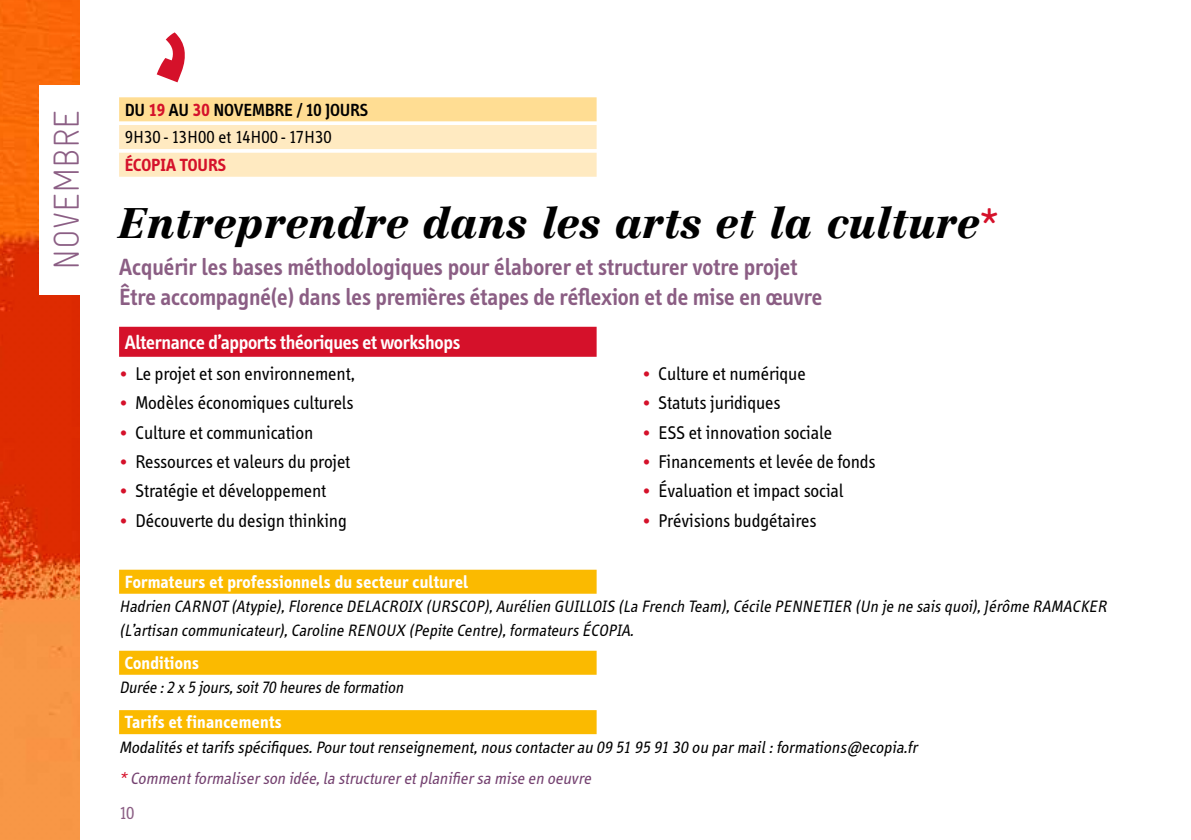
<style>
.page{position:relative;width:1191px;height:840px;background:#fff}
.page>*{position:absolute;margin:0;border:0;box-sizing:border-box;transform-origin:0 0}
.t1{font:42px "Centennial Black Italic Os F";letter-spacing:.01em;color:#000}
.t2{font:300 condensed 36px "Gravur";color:#8b5e84}
.t3{font:600 24px/30px "Info";color:#8b5e84}
.t4{font:600 20px "Info";letter-spacing:-.01em;color:#fff}
.t5{font:19px "Info";color:#000}
.t6{font:700 18px "Info";letter-spacing:.02em;color:#fff}
.t7{font:18px/27.6px "Info";letter-spacing:.01em;color:#000}
.t8{font:700 18px "Info";letter-spacing:.005em;color:#d5112a}
.t9{font:18px "Info";color:#8b5e84}
.t10{font:italic 17px/31.4px "Info";letter-spacing:-.01em;color:#000}
.s1{font-weight:600}
.s2{font-weight:700;color:#d5112a}
.s3{font-family:"Info";color:#d5112a}
.s4{color:#d5112a}
.s5{color:#744170}
</style>
<div class="page">
<svg style="left:157px;top:32px;width:28px;height:50px"></svg>
<img style="left:0;top:0;width:79px;height:839px">
<div style="left:39px;top:85px;width:62px;height:210px;background:#fff"></div>
<div style="left:119px;top:97px;width:477px;height:24px;background:#ffdd93"></div>
<div style="left:119px;top:125px;width:477px;height:24px;background:#ffeac1"></div>
<div style="left:119px;top:153px;width:477px;height:24px;background:#ffeac1"></div>
<div style="left:119px;top:326px;width:477px;height:30px;background:#d5112a"></div>
<div style="left:119px;top:569px;width:477px;height:24px;background:#fbba00"></div>
<div style="left:119px;top:650px;width:477px;height:24px;background:#fbba00"></div>
<div style="left:119px;top:709px;width:477px;height:24px;background:#fbba00"></div>
<h2 class="t2" style="left:47px;top:270px;width:161px;rotate:-90deg">novembre</h2>
<p class="t7" style="left:125px;top:96px;width:211px"><span class="s1">du</span> <span class="s2">19</span> <span class="s1">au</span> <span class="s2">30</span> <span class="s1">novembre / 10 JOURS<br></span>9h30 - 13h00 et 14h00 - 17h30</p>
<p class="t8" style="left:125px;top:155px;width:74px">ÉCOPIA Tours</p>
<h1 class="t1" style="left:119px;top:197px;width:881px">Entreprendre dans les arts et la culture<span class="s3">*</span></h1>
<h3 class="t3" style="left:119px;top:252px;width:704px">Acquérir les bases méthodologiques pour élaborer et structurer votre projet<br>Être accompagné(e) dans les premières étapes de réflexion et de mise en œuvre</h3>
<p class="t4" style="left:125px;top:331px;width:337px">Alternance d’apports théoriques et workshops</p>
<p class="t5" style="left:119px;top:363px;width:237px"><span class="s4">•</span> Le projet et son environnement,</p>
<p class="t5" style="left:119px;top:392px;width:236px"><span class="s4">•</span> Modèles économiques culturels</p>
<p class="t5" style="left:119px;top:421px;width:196px"><span class="s4">•</span> Culture et communication</p>
<p class="t5" style="left:119px;top:451px;width:233px"><span class="s4">•</span> Ressources et valeurs du projet</p>
<p class="t5" style="left:119px;top:480px;width:209px"><span class="s4">•</span> Stratégie et développement</p>
<p class="t5" style="left:119px;top:509px;width:229px"><span class="s4">•</span> Découverte du design thinking</p>
<p class="t5" style="left:642px;top:363px;width:165px"><span class="s4">•</span> Culture et numérique</p>
<p class="t5" style="left:642px;top:392px;width:140px"><span class="s4">•</span> Statuts juridiques</p>
<p class="t5" style="left:642px;top:421px;width:191px"><span class="s4">•</span> ESS et innovation sociale</p>
<p class="t5" style="left:642px;top:451px;width:235px"><span class="s4">•</span> Financements et levée de fonds</p>
<p class="t5" style="left:642px;top:480px;width:203px"><span class="s4">•</span> Évaluation et impact social</p>
<p class="t5" style="left:642px;top:509px;width:176px"><span class="s4">•</span> Prévisions budgétaires</p>
<p class="t6" style="left:125px;top:571px;width:345px">Formateurs et professionnels du secteur culturel</p>
<p class="t10" style="left:119px;top:590px;width:65px">Hadrien CARNOT</p>
<p class="t10" style="left:231px;top:590px;width:134px">(Atypie),Florence DELACROI</p>
<p class="t10" style="left:412px;top:590px;width:38px">X (URSCO</p>
<p class="t10" style="left:475px;top:590px;width:106px">P),Aurélien GUILLOIS</p>
<p class="t10" style="left:618px;top:590px;width:175px">(La French Team),Cécile PENNETIER</p>
<p class="t10" style="left:854px;top:590px;width:188px">(Un je ne sais quoi),Jérôme RAMAC</p>
<p class="t10" style="left:1080px;top:590px;width:19px">KER</p>
<p class="t10" style="left:119px;top:614px;width:239px">(L’artisan communicateur),Caroline RENO</p>
<p class="t10" style="left:385px;top:614px;width:253px">UX (Pepite Centre),formateurs ÉCO PIA.</p>
<p class="t6" style="left:125px;top:652px;width:76px">Conditions</p>
<p class="t10" style="left:119px;top:671px;width:289px">Durée :2 x 5 jours,soit70 heuresde formation</p>
<p class="t6" style="left:125px;top:711px;width:158px">Tarifs et financements</p>
<p class="t10" style="left:119px;top:731px;width:803px">Modalités ettarifs spécifiques.Pourtoutrenseignement,nous contacterau 09 51 95 91 30 ou parmail:formations@ecopia.fr <span class="s4">*</span> <span class="s5">Commentformaliserson idée,la structureretplanifiersa mise en oeuvre</span></p>
<p class="t9" style="left:119px;top:803px;width:17px">10</p>
</div>
